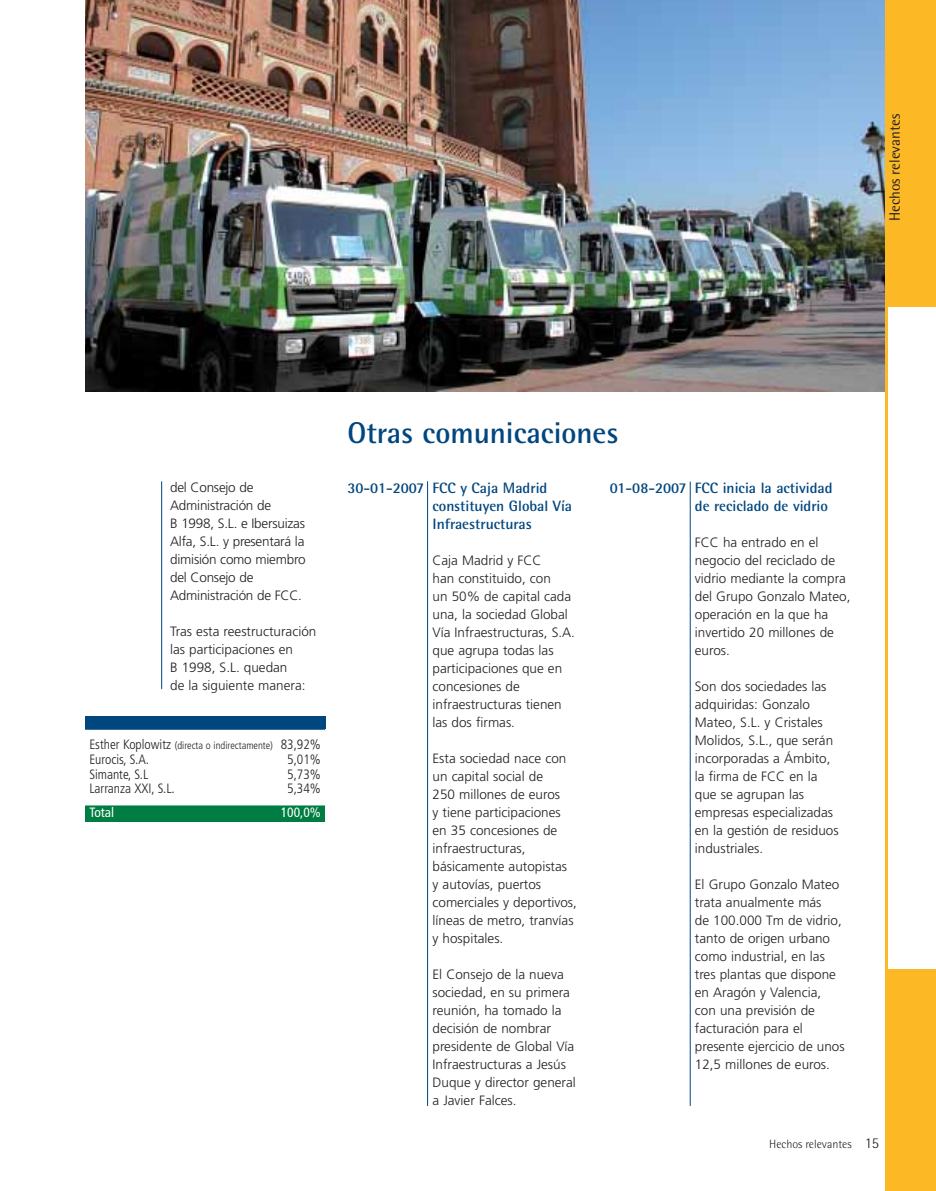
<style>
.page{position:relative;width:936px;height:1191px;background:#fff}
.page>*{position:absolute;margin:0;border:0;box-sizing:border-box;transform-origin:0 0}
.t1{font:700 30px "Rotis Semi Sans";color:#00467f}
.t2{font:700 15px/18px "Rotis Semi Sans";color:#00467f}
.t3{font:15px "Rotis Semi Sans";color:#231f20}
.t4{font:300 13.5px/18px "Frutiger LT";color:#231f20}
.t5{font:300 condensed 13.5px "Frutiger LT";color:#231f20}
.t6{font:condensed 13.5px "Frutiger LT";color:#fff}
.t7{font:300 12px "Rotis Semi Sans";color:#231f20}
.t8{font:300 condensed 10.5px "Frutiger LT";color:#231f20}
.s1{font-size:13.5px}
.s2{font-size:15px}
</style>
<div class="page">
<img style="left:85px;top:0;width:799px;height:391px">
<div style="left:886px;top:969px;width:49px;height:221px;background:#fdb826"></div>
<div style="left:886px;top:0;width:49px;height:306px;background:#fdb826"></div>
<hr style="left:884px;top:0;width:3px;height:1190px;background:#fdb826">
<div style="left:85px;top:716px;width:240px;height:13px;background:#00467f"></div>
<div style="left:85px;top:806px;width:192px;height:15px;background:#007d43"></div>
<div style="left:277px;top:806px;width:48px;height:15px;background:#007d43"></div>
<hr style="left:85px;top:805px;width:240px;height:1px;background:#007d43">
<hr style="left:85px;top:821px;width:240px;height:1px;background:#007d43">
<hr style="left:161px;top:481px;width:1px;height:208px;background:#00467f">
<hr style="left:427px;top:481px;width:1px;height:625px;background:#00467f">
<hr style="left:690px;top:481px;width:1px;height:625px;background:#00467f">
<p class="t3" style="left:889px;top:221px;width:109px;rotate:-90deg">Hechos relevantes</p>
<p class="t4" style="left:170px;top:479px;width:137px">del Consejo de<br>Administración de<br>B 1998, S.L. e Ibersuizas<br>Alfa, S.L. y presentará la dimisión como miembro del Consejo de<br>Administración de FCC.</p>
<p class="t4" style="left:170px;top:623px;width:148px">Tras esta reestructuración las participaciones en<br>B 1998, S.L. quedan<br>de la siguiente manera:</p>
<p class="t8" style="left:89px;top:741px;width:233px"><span class="s1">Esther Koplowitz</span> (directa o indirectamente) <span class="s1">83,92%</span></p>
<p class="t5" style="left:89px;top:754px;width:61px">Eurocis, S.A.</p>
<p class="t5" style="left:287px;top:754px;width:35px">5,01%</p>
<p class="t5" style="left:89px;top:768px;width:60px">Simante, S.L</p>
<p class="t5" style="left:287px;top:768px;width:35px">5,73%</p>
<p class="t5" style="left:89px;top:783px;width:87px">Larranza XXI, S.L.</p>
<p class="t5" style="left:287px;top:783px;width:35px">5,34%</p>
<p class="t6" style="left:89px;top:807px;width:26px">Total</p>
<p class="t6" style="left:281px;top:807px;width:42px">100,0%</p>
<h1 class="t1" style="left:347px;top:423px;width:273px">Otras comunicaciones</h1>
<p class="t2" style="left:432px;top:480px;width:141px;text-indent:-85px">30-01-2007 FCC y Caja Madrid constituyen Global Vía<br>Infraestructuras</p>
<p class="t4" style="left:432px;top:552px;width:144px">Caja Madrid y FCC<br>han constituido, con<br>un 50% de capital cada una, la sociedad Global<br>Vía Infraestructuras, S.A. que agrupa todas las participaciones que en concesiones de infraestructuras tienen las dos firmas.</p>
<p class="t4" style="left:432px;top:750px;width:146px">Esta sociedad nace con un capital social de<br>250 millones de euros<br>y tiene participaciones en 35 concesiones de infraestructuras, básicamente autopistas<br>y autovías, puertos comerciales y deportivos, líneas de metro, tranvías y hospitales.</p>
<p class="t4" style="left:432px;top:966px;width:145px">El Consejo de la nueva sociedad, en su primera reunión, ha tomado la decisión de nombrar presidente de Global Vía<br>Infraestructuras a Jesús<br>Duque y director general a Javier Falces.</p>
<p class="t2" style="left:609px;top:480px;width:224px;text-align:right">01-08-2007 FCC inicia la actividad de reciclado de vidrio</p>
<p class="t4" style="left:694px;top:534px;width:157px">FCC ha entrado en el negocio del reciclado de vidrio mediante la compra del Grupo Gonzalo Mateo, operación en la que ha invertido 20 millones de euros.</p>
<p class="t4" style="left:694px;top:678px;width:145px">Son dos sociedades las adquiridas: Gonzalo<br>Mateo, S.L. y Cristales<br>Molidos, S.L., que serán incorporadas a Ámbito, la firma de FCC en la que se agrupan las empresas especializadas en la gestión de residuos industriales.</p>
<p class="t4" style="left:694px;top:876px;width:151px">El Grupo Gonzalo Mateo trata anualmente más<br>de 100.000 Tm de vidrio, tanto de origen urbano como industrial, en las tres plantas que dispone en Aragón y Valencia, con una previsión de facturación para el presente ejercicio de unos<br>12,5 millones de euros.</p>
<p class="t7" style="left:769px;top:1139px;width:111px">Hechos relevantes <span class="s2">15</span></p>
</div>
